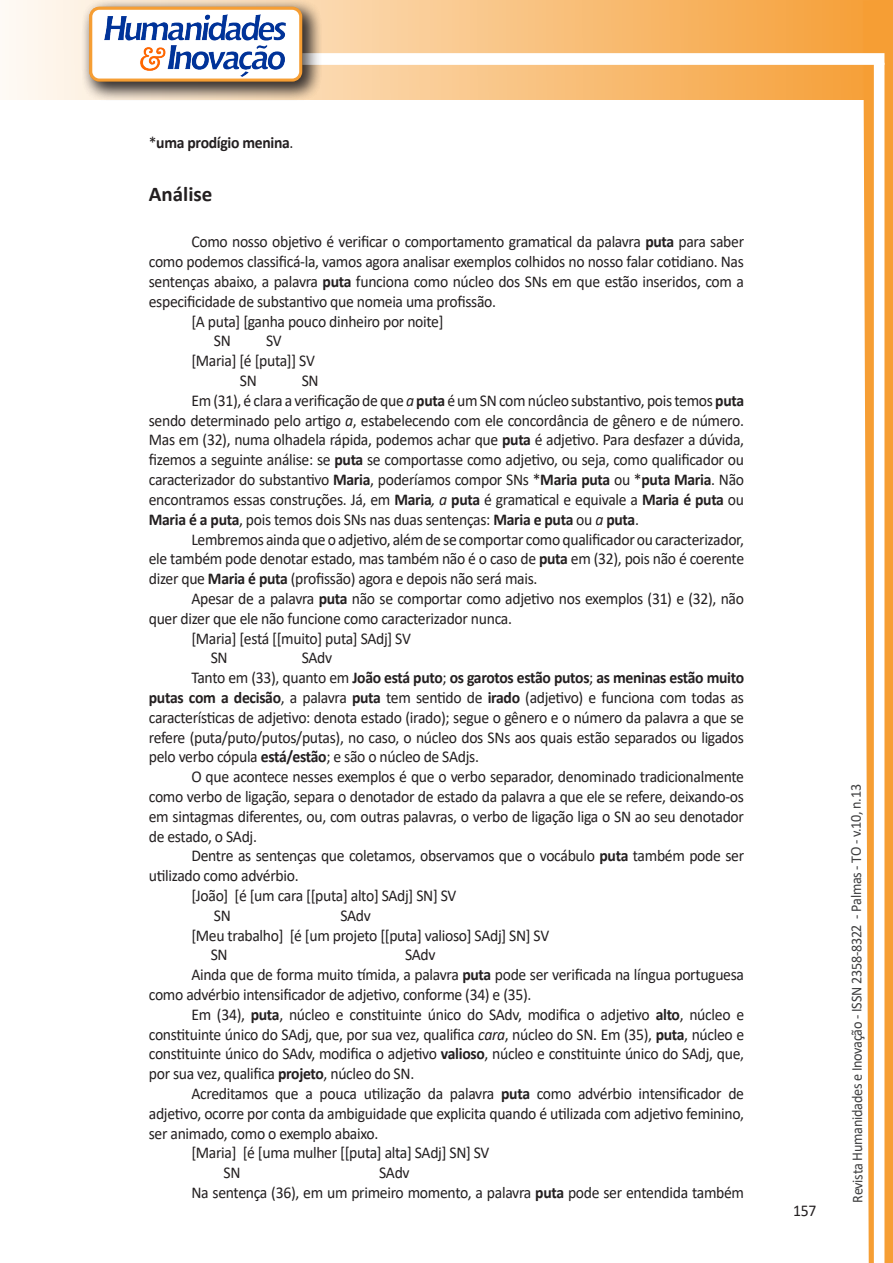
<style>
.page{position:relative;width:893px;height:1263px;background:#fff}
.page>*{position:absolute;margin:0;border:0;box-sizing:border-box;transform-origin:0 0}
.Titulo_2{font:700 21px "Calibri";color:#231f20}
.texto{font:16.5px/19.8px "Calibri";letter-spacing:-.02em;color:#231f20;text-align:justify;scale:.95 1}
.texto-2{font:700 16.5px "Calibri";letter-spacing:-.02em;color:#231f20;scale:.95 1}
.t1{font:15px "Calibri";letter-spacing:-.025em;color:#3e3e3f;scale:.95 1}
.s1{font-weight:400}
.s2{font-weight:700}
.s3{font-style:italic}
</style>
<div class="page">
<svg style="left:5px;top:0;width:858px;height:100px;background:#f9c484"></svg>
<div style="left:302px;top:53px;width:582px;height:12px;background:#fff;border:2px solid #fff"></div>
<svg style="left:863px;top:0;width:30px;height:1263px"></svg>
<div style="left:81px;top:0;width:241px;height:102px;background:#231f20;opacity:.75"></div>
<div style="left:91px;top:8px;width:210px;height:72px;background:#fff;border-radius:9px"></div>
<img style="left:104px;top:14px;width:181px;height:62px">
<div style="left:89px;top:7px;width:213px;height:75px;border:3px solid #f69e34;border-radius:9px"></div>
<p class="texto-2" style="left:149px;top:131px;width:154px"><span class="s1">*</span>uma prodígio menina<span class="s1">.</span></p>
<p class="Titulo_2" style="left:149px;top:179px;width:65px">Análise</p>
<p class="texto" style="left:149px;top:232px;width:628px;text-indent:43px">Como nosso objetivo é verificar o comportamento gramatical da palavra <span class="s2">puta</span> para saber como podemos classificá-la, vamos agora analisar exemplos colhidos no nosso falar cotidiano. Nas sentenças abaixo, a palavra <span class="s2">puta</span> funciona como núcleo dos SNs em que estão inseridos, com a especificidade de substantivo que nomeia uma profissão.</p>
<p class="texto" style="left:191px;top:311px;width:267px">[A puta] [ganha pouco dinheiro por noite]</p>
<p class="texto" style="left:214px;top:331px;width:19px">SN</p>
<p class="texto" style="left:266px;top:331px;width:18px">SV</p>
<p class="texto" style="left:191px;top:350px;width:132px">[Maria] [é [puta]] SV</p>
<p class="texto" style="left:240px;top:370px;width:19px">SN</p>
<p class="texto" style="left:302px;top:370px;width:19px">SN</p>
<p class="texto" style="left:149px;top:390px;width:628px;text-indent:43px">Em (31), é clara a verificação de que <span class="s3">a</span> <span class="s2">puta</span> é um SN com núcleo substantivo, pois temos <span class="s2">puta </span>sendo determinado pelo artigo <span class="s3">a</span>, estabelecendo com ele concordância de gênero e de número.<br>Mas em (32), numa olhadela rápida, podemos achar que <span class="s2">puta</span> é adjetivo. Para desfazer a dúvida, fizemos a seguinte análise: se <span class="s2">puta</span> se comportasse como adjetivo, ou seja, como qualificador ou caracterizador do substantivo <span class="s2">Maria</span>, poderíamos compor SNs *<span class="s2">Maria puta</span> ou *<span class="s2">puta Maria</span>. Não encontramos essas construções. Já, em <span class="s2">Maria</span><span class="s3">, a</span> <span class="s2">puta</span> é gramatical e equivale a <span class="s2">Maria é puta</span> ou <span class="s2">Maria é a puta</span>, pois temos dois SNs nas duas sentenças: <span class="s2">Maria e puta</span> ou <span class="s3">a</span> <span class="s2">puta</span>.</p>
<p class="texto" style="left:149px;top:529px;width:628px;text-indent:43px">Lembremos ainda que o adjetivo, além de se comportar como qualificador ou caracterizador, ele também pode denotar estado, mas também não é o caso de <span class="s2">puta</span> em (32), pois não é coerente dizer que <span class="s2">Maria é puta</span> (profissão) agora e depois não será mais.</p>
<p class="texto" style="left:149px;top:588px;width:628px;text-indent:43px">Apesar de a palavra <span class="s2">puta</span> não se comportar como adjetivo nos exemplos (31) e (32), não quer dizer que ele não funcione como caracterizador nunca.</p>
<p class="texto" style="left:191px;top:628px;width:233px">[Maria] [está [[muito] puta] SAdj] SV</p>
<p class="texto" style="left:211px;top:647px;width:19px">SN</p>
<p class="texto" style="left:302px;top:647px;width:34px">SAdv</p>
<p class="texto" style="left:149px;top:667px;width:628px;text-indent:43px">Tanto em (33), quanto em <span class="s2">João está puto</span>; <span class="s2">os garotos estão putos</span>; <span class="s2">as meninas estão muito putas com a decisão</span>, a palavra <span class="s2">puta</span> tem sentido de <span class="s2">irado</span> (adjetivo) e funciona com todas as características de adjetivo: denota estado (irado); segue o gênero e o número da palavra a que se refere (puta/puto/putos/putas), no caso, o núcleo dos SNs aos quais estão separados ou ligados pelo verbo cópula <span class="s2">está/estão</span>; e são o núcleo de SAdjs.</p>
<p class="texto" style="left:149px;top:766px;width:628px;text-indent:43px">O que acontece nesses exemplos é que o verbo separador, denominado tradicionalmente como verbo de ligação, separa o denotador de estado da palavra a que ele se refere, deixando-os em sintagmas diferentes, ou, com outras palavras, o verbo de ligação liga o SN ao seu denotador de estado, o SAdj.</p>
<p class="texto" style="left:149px;top:845px;width:628px;text-indent:43px">Dentre as sentenças que coletamos, observamos que o vocábulo <span class="s2">puta</span> também pode ser utilizado como advérbio.</p>
<p class="texto" style="left:191px;top:885px;width:281px">[João] [é [um cara [[puta] alto] SAdj] SN] SV</p>
<p class="texto" style="left:214px;top:905px;width:19px">SN</p>
<p class="texto" style="left:340px;top:905px;width:34px">SAdv</p>
<p class="texto" style="left:191px;top:925px;width:378px">[Meu trabalho] [é [um projeto [[puta] valioso] SAdj] SN] SV</p>
<p class="texto" style="left:211px;top:944px;width:19px">SN</p>
<p class="texto" style="left:405px;top:944px;width:34px">SAdv</p>
<p class="texto" style="left:149px;top:964px;width:628px;text-indent:43px">Ainda que de forma muito tímida, a palavra <span class="s2">puta</span> pode ser verificada na língua portuguesa como advérbio intensificador de adjetivo, conforme (34) e (35).</p>
<p class="texto" style="left:149px;top:1004px;width:628px;text-indent:43px">Em (34), <span class="s2">puta</span>, núcleo e constituinte único do SAdv, modifica o adjetivo <span class="s2">alto</span>, núcleo e constituinte único do SAdj, que, por sua vez, qualifica <span class="s3">cara</span>, núcleo do SN. Em (35), <span class="s2">puta</span>, núcleo e constituinte único do SAdv, modifica o adjetivo <span class="s2">valioso</span>, núcleo e constituinte único do SAdj, que, por sua vez, qualifica <span class="s2">projeto</span>, núcleo do SN.</p>
<p class="texto" style="left:149px;top:1083px;width:628px;text-indent:43px">Acreditamos que a pouca utilização da palavra <span class="s2">puta</span> como advérbio intensificador de adjetivo, ocorre por conta da ambiguidade que explicita quando é utilizada com adjetivo feminino, ser animado, como o exemplo abaixo.</p>
<p class="texto" style="left:191px;top:1142px;width:315px">[Maria] [é [uma mulher [[puta] alta] SAdj] SN] SV</p>
<p class="texto" style="left:224px;top:1162px;width:19px">SN</p>
<p class="texto" style="left:379px;top:1162px;width:34px">SAdv</p>
<p class="texto" style="left:191px;top:1182px;width:583px">Na sentença (36), em um primeiro momento, a palavra <span class="s2">puta</span> pode ser entendida também</p>
<p class="texto" style="left:793px;top:1200px;width:26px">157</p>
<p class="t1" style="left:846px;top:1203px;width:442px;rotate:-90deg">Revista Humanidades e Inovação - ISSN 2358-8322 - Palmas - TO - v.10, n.13</p>
</div>
